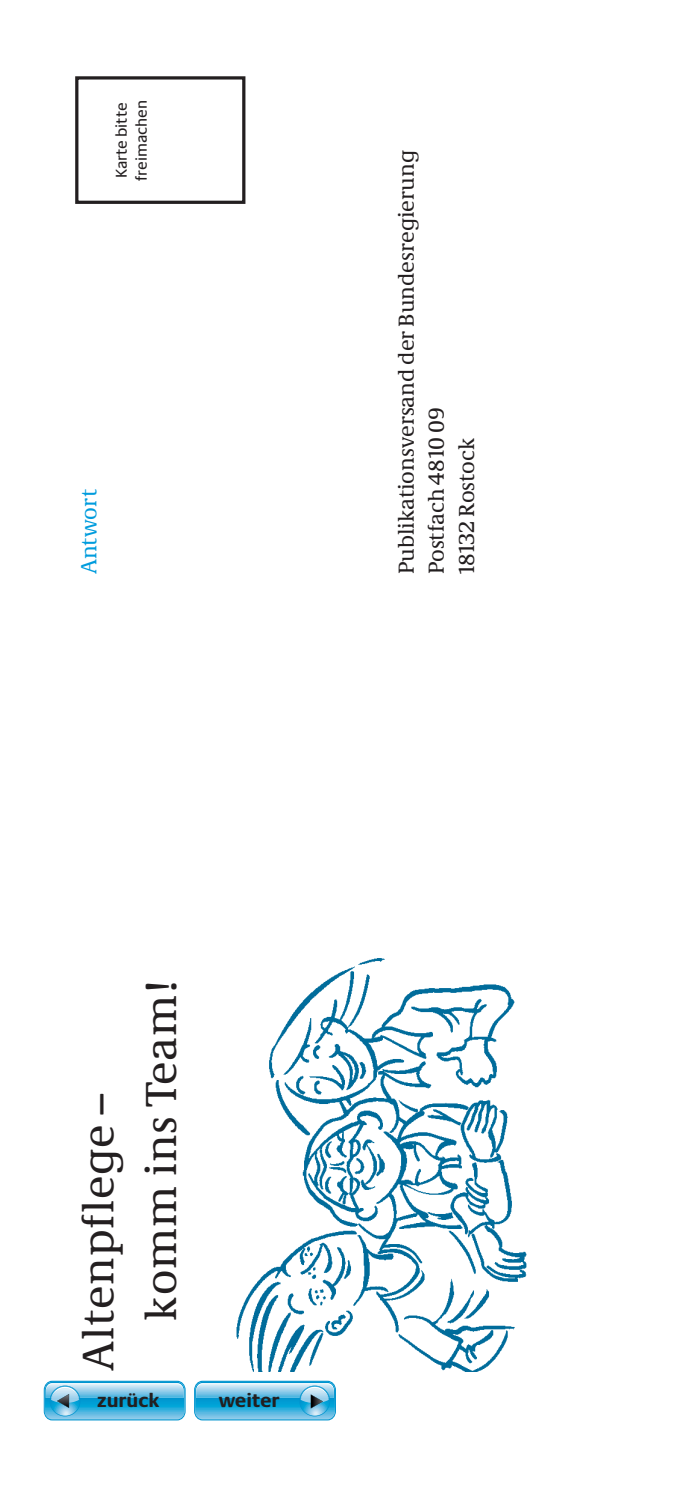
<style>
.page{position:relative;width:697px;height:1489px;background:#fff}
.page>*{position:absolute;margin:0;border:0;box-sizing:border-box;transform-origin:0 0}
.t1{font:45px "Neue Demos";color:#231f20}
.t2{font:22.5px/30px "Neue Demos";color:#231f20}
.t3{font:22.5px "Neue Demos";color:#009cdd}
.t4{font:700 20px "Neue Praxis";color:#231f20}
.t5{font:16.25px/20px "Neue Praxis";color:#231f20}
</style>
<div class="page">
<div style="left:75px;top:76px;width:170px;height:128px;border:3px solid #231f20"></div>
<img style="left:236px;top:958px;width:291px;height:413px">
<svg style="left:44px;top:1380px;width:141px;height:40px;background:#61bbe0"></svg>
<svg style="left:194px;top:1380px;width:142px;height:40px;background:#60bbe0"></svg>
<p class="t5" style="left:111px;top:181px;width:82px;rotate:-90deg">Karte bitte freimachen</p>
<p class="t3" style="left:75px;top:574px;width:86px;rotate:-90deg">Antwort</p>
<p class="t2" style="left:391px;top:574px;width:425px;rotate:-90deg">Publikationsversand der Bundesregierung<br>Postfach 4810 09<br>18132 Rostock</p>
<p class="t1" style="left:134px;top:1320px;width:343px;rotate:-90deg">k mo m n i Ts ma e !</p>
<p class="t1" style="left:71px;top:1370px;width:279px;rotate:-90deg">A l et n p elf g e –</p>
<p class="t4" style="left:97px;top:1387px;width:64px">zurück</p>
<p class="t4" style="left:219px;top:1387px;width:62px">weiter</p>
</div>
